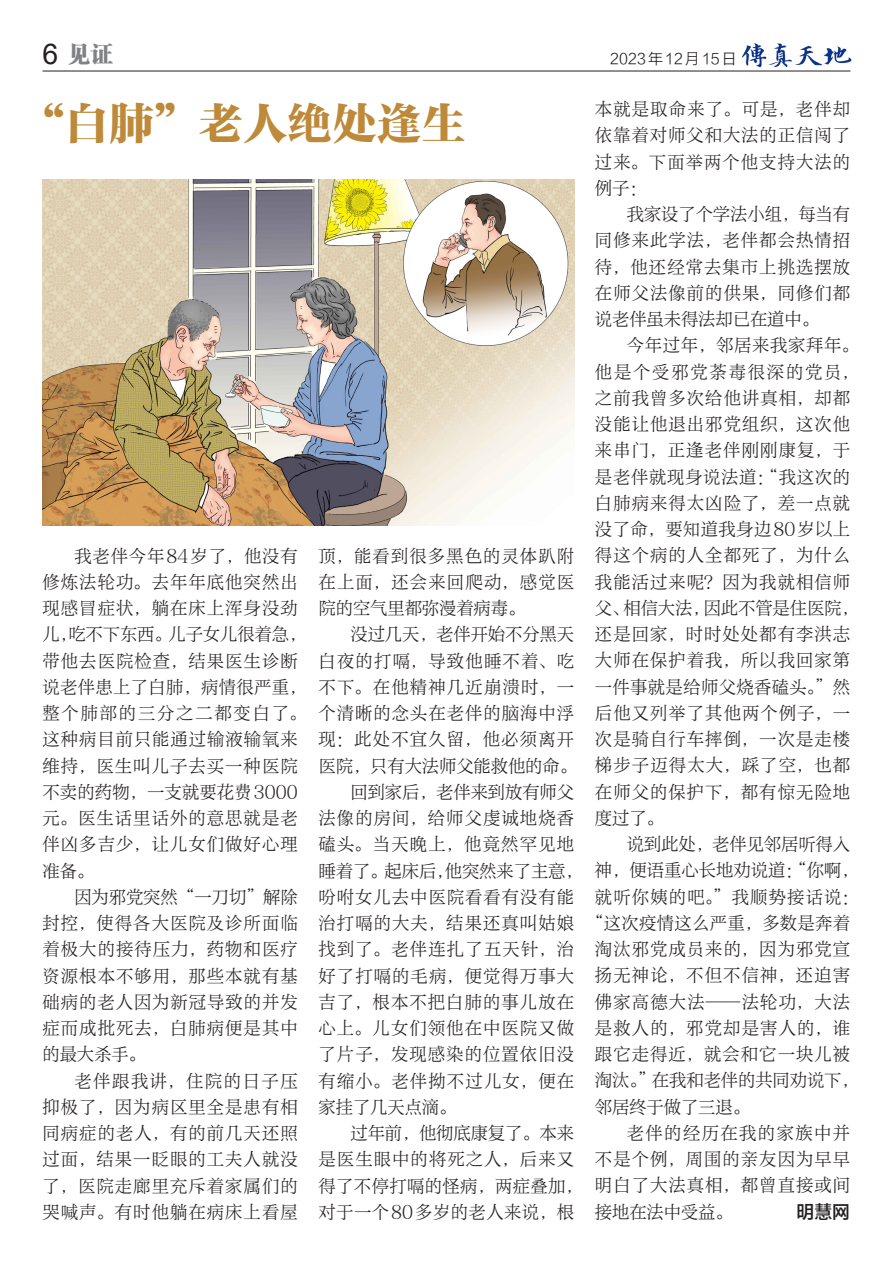
<style>
.page{position:relative;width:893px;height:1263px;background:#fff}
.page>*{position:absolute;margin:0;border:0;box-sizing:border-box;transform-origin:0 0}
.大题目{font:45px "FZTYSK GBK1 0";color:#be8939}
.t1{font:22.5px "FZCSK GBK1 0";color:#808285}
.大题目-2{font:18px "FZLTZHK GBK1 0";color:#231f20}
.正文-大字{font:17.4px/26.2px "FZXYSK GBK1 0";letter-spacing:.065em;color:#231f20;text-align:justify}
.正文-大字-2{font:17.4px/26.2px "FZXYSK GBK1 0";letter-spacing:.03em;color:#231f20}
.正文-大字-3{font:17.4px "FZXYSK GBK1 0";color:#231f20}
.正文-大字-4{font:17.4px "FZXYSK GBK1 0";letter-spacing:.005em;color:#231f20}
.正文-大字-5{font:17.4px "FZXYSK GBK1 0";letter-spacing:.025em;color:#231f20}
.图释{font:15px "FZLTXHK";letter-spacing:.06em;color:#231f20}
.s1{font-family:"Arial";font-size:28.5px;color:#231f20}
</style>
<div class="page">
<hr style="left:43px;top:71px;width:807px;height:1px;background:#231f20">
<img style="left:742px;top:43px;width:110px;height:25px">
<img style="left:42px;top:179px;width:532px;height:346px">
<p class="t1" style="left:43px;top:42px;width:72px"><span class="s1">6</span> 见证</p>
<p class="图释" style="left:610px;top:50px;width:128px">2023年12月15日</p>
<p class="大题目" style="left:20px;top:100px;width:447px">“白肺”老人绝处逢生</p>
<p class="正文-大字" style="left:43px;top:543px;width:265px;text-align:left;text-indent:32px">我老伴今年84岁了，他没有修炼法轮功。去年年底他突然出现感冒症状，躺在床上浑身没劲儿，吃不下东西。儿子女儿很着急，带他去医院检查，结果医生诊断说老伴患上了白肺，病情很严重，整个肺部的三分之二都变白了。这种病目前只能通过输液输氧来维持，医生叫儿子去买一种医院不卖的药物，一支就要花费3000元。医生话里话外的意思就是老伴凶多吉少，让儿女们做好心理准备。</p>
<p class="正文-大字" style="left:43px;top:884px;width:257px;text-indent:32px">因为邪党突然“一刀切”解除封控，使得各大医院及诊所面临着极大的接待压力，药物和医疗资源根本不够用，那些本就有基础病的老人因为新冠导致的并发症而成批死去，白肺病便是其中的最大杀手。</p>
<p class="正文-大字" style="left:43px;top:1068px;width:257px;text-indent:32px">老伴跟我讲，住院的日子压抑极了，因为病区里全是患有相同病症的老人，有的前几天还照过面，结果一眨眼的工夫人就没了，医院走廊里充斥着家属们的哭喊声。有时他躺在病床上看屋</p>
<p class="正文-大字" style="left:319px;top:543px;width:257px">顶，能看到很多黑色的灵体趴附在上面，还会来回爬动，感觉医院的空气里都弥漫着病毒。</p>
<p class="正文-大字" style="left:319px;top:622px;width:260px;text-align:left;text-indent:32px">没过几天，老伴开始不分黑天白夜的打嗝，导致他睡不着、吃不下。在他精神几近崩溃时，一个清晰的念头在老伴的脑海中浮现：此处不宜久留，他必须离开医院，只有大法师父能救他的命。</p>
<p class="正文-大字" style="left:319px;top:779px;width:266px;text-align:left;text-indent:32px">回到家后，老伴来到放有师父法像的房间，给师父虔诚地烧香磕头。当天晚上，他竟然罕见地睡着了。起床后，他突然来了主意，吩咐女儿去中医院看看有没有能治打嗝的大夫，结果还真叫姑娘找到了。老伴连扎了五天针，治好了打嗝的毛病，便觉得万事大吉了，根本不把白肺的事儿放在心上。儿女们领他在中医院又做了片子，发现感染的位置依旧没有缩小。老伴拗不过儿女，便在家挂了几天点滴。</p>
<p class="正文-大字-2" style="left:319px;top:1120px;width:266px;text-indent:32px">过年前，他彻底康复了。本来是医生眼中的将死之人，后来又得了不停打嗝的怪病，两症叠加，对于一个80多岁的老人来说，根</p>
<p class="正文-大字" style="left:595px;top:96px;width:257px">本就是取命来了。可是，老伴却依靠着对师父和大法的正信闯了过来。下面举两个他支持大法的例子：</p>
<p class="正文-大字" style="left:595px;top:201px;width:257px;text-indent:32px">我家设了个学法小组，每当有同修来此学法，老伴都会热情招待，他还经常去集市上挑选摆放在师父法像前的供果，同修们都说老伴虽未得法却已在道中。</p>
<p class="正文-大字" style="left:595px;top:333px;width:265px;text-align:left;text-indent:32px">今年过年，邻居来我家拜年。他是个受邪党荼毒很深的党员，之前我曾多次给他讲真相，却都没能让他退出邪党组织，这次他来串门，正逢老伴刚刚康复，于是老伴就现身说法道：“我这次的白肺病来得太凶险了，差一点就没了命，要知道我身边80岁以上得这个病的人全都死了，为什么我能活过来呢？因为我就相信师父、相信大法，因此不管是住医院，还是回家，时时处处都有李洪志大师在保护着我，所以我回家第一件事就是给师父烧香磕头。”然后他又列举了其他两个例子，一次是骑自行车摔倒，一次是走楼梯步子迈得太大，踩了空，也都在师父的保护下，都有惊无险地度过了。</p>
<p class="正文-大字-3" style="left:627px;top:834px;width:225px">说到此处，老伴见邻居听得入</p>
<p class="正文-大字-4" style="left:595px;top:860px;width:265px">神，便语重心长地劝说道：“你啊，</p>
<p class="正文-大字" style="left:595px;top:884px;width:265px">就听你姨的吧。”我顺势接话说：</p>
<p class="正文-大字-5" style="left:586px;top:913px;width:265px">“这次疫情这么严重，多数是奔着</p>
<p class="正文-大字" style="left:595px;top:936px;width:257px">淘汰邪党成员来的，因为邪党宣</p>
<p class="正文-大字" style="left:595px;top:963px;width:257px">扬无神论，不但不信神，还迫害</p>
<p class="正文-大字" style="left:595px;top:989px;width:257px">佛家高德大法——法轮功，大法</p>
<p class="正文-大字" style="left:595px;top:1015px;width:257px">是救人的，邪党却是害人的，谁</p>
<p class="正文-大字" style="left:595px;top:1041px;width:257px">跟它走得近，就会和它一块儿被</p>
<p class="正文-大字-3" style="left:595px;top:1070px;width:265px">淘汰。”在我和老伴的共同劝说下，</p>
<p class="正文-大字-3" style="left:595px;top:1097px;width:157px">邻居终于做了三退。</p>
<p class="正文-大字" style="left:595px;top:1120px;width:257px;text-indent:32px">老伴的经历在我的家族中并不是个例，周围的亲友因为早早明白了大法真相，都曾直接或间接地在法中受益。</p>
<p class="大题目-2" style="left:797px;top:1202px;width:55px">明慧网</p>
</div>
